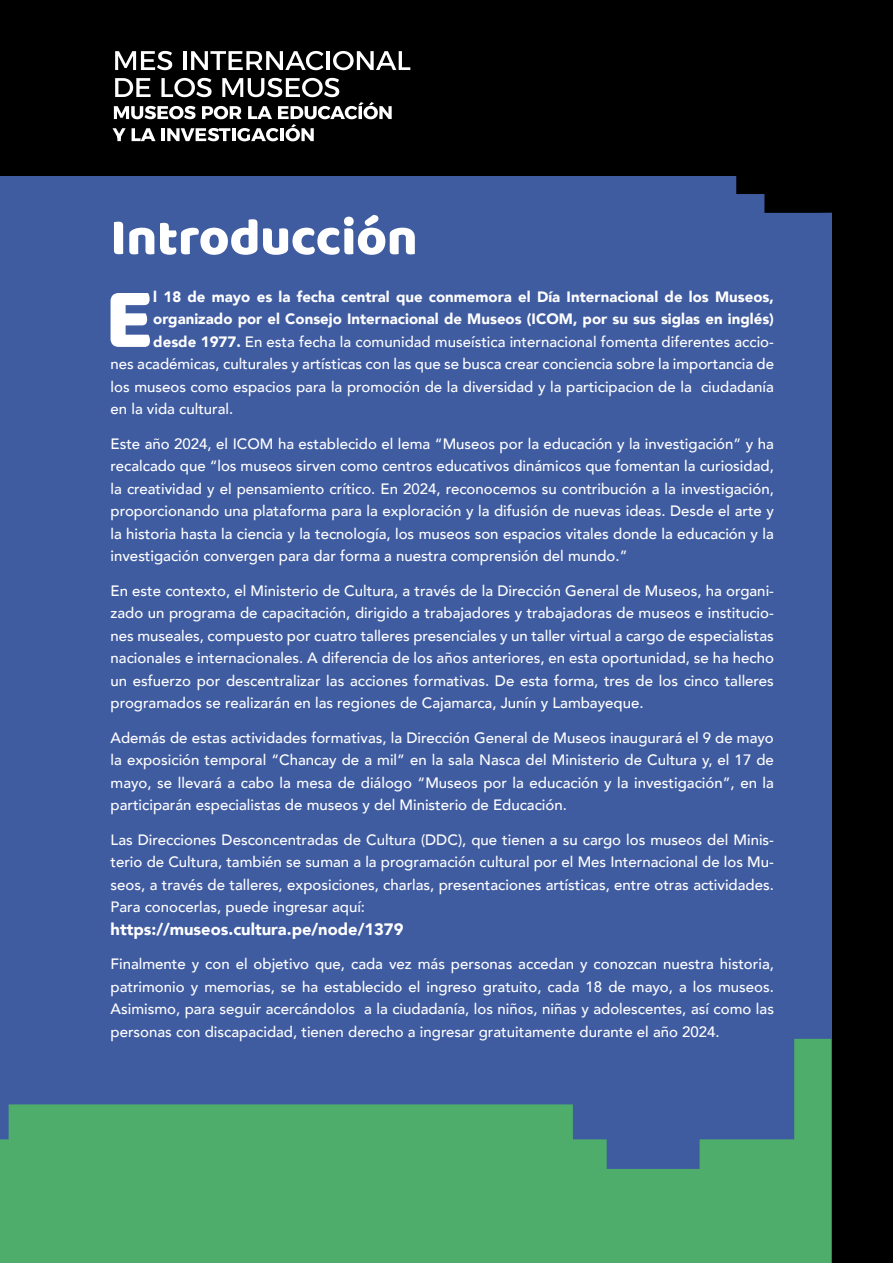
<style>
.page{position:relative;width:893px;height:1263px;background:#000}
.page>*{position:absolute;margin:0;border:0;box-sizing:border-box;transform-origin:0 0}
.t1{font:88.5px "Baloo";color:#fff}
.t2{font:52.5px "Baloo";color:#fff}
.t3{font:900 16.5px "Avenir";color:#fff}
.t4{font:500 15px/22.5px "Avenir";color:#fff;text-align:justify}
.t5{font:900 15px "Avenir";color:#fff}
.s1{font-weight:900}
</style>
<div class="page">
<svg style="left:115px;top:50px;width:296px;height:20px"></svg>
<svg style="left:113px;top:78px;width:279px;height:63px"></svg>
<div style="left:0;top:177px;width:831px;height:1086px;background:#405ca1"></div>
<svg style="left:708px;top:176px;width:124px;height:37px"></svg>
<svg style="left:0;top:1039px;width:831px;height:224px;fill:#4fad6b"></svg>
<h2 class="t2" style="left:111px;top:205px;width:309px">Introducción</h2>
<h1 class="t1" style="left:105px;top:264px;width:50px">E</h1>
<p class="t5" style="left:153px;top:284px;width:622px">l 18 de mayo es la fecha central que conmemora el Día Internacional de los Museos,</p>
<p class="t5" style="left:153px;top:306px;width:622px">organizado por el Consejo Internacional de Museos (ICOM, por su sus siglas en inglés)</p>
<p class="t4" style="left:153px;top:329px;width:622px"><span class="s1">desde 1977.</span> En esta fecha la comunidad museística internacional fomenta diferentes accio-</p>
<p class="t4" style="left:111px;top:352px;width:665px">nes académicas, culturales y artísticas con las que se busca crear conciencia sobre la importancia de</p>
<p class="t4" style="left:111px;top:374px;width:665px">los museos como espacios para la promoción de la diversidad y la participacion de la ciudadanía</p>
<p class="t4" style="left:111px;top:397px;width:124px">en la vida cultural.</p>
<p class="t4" style="left:111px;top:431px;width:665px">Este año 2024, el ICOM ha establecido el lema “Museos por la educación y la investigación” y ha recalcado que “los museos sirven como centros educativos dinámicos que fomentan la curiosidad, la creatividad y el pensamiento crítico. En 2024, reconocemos su contribución a la investigación, proporcionando una plataforma para la exploración y la difusión de nuevas ideas. Desde el arte y la historia hasta la ciencia y la tecnología, los museos son espacios vitales donde la educación y la investigación convergen para dar forma a nuestra comprensión del mundo.”</p>
<p class="t4" style="left:111px;top:578px;width:665px">En este contexto, el Ministerio de Cultura, a través de la Dirección General de Museos, ha organi&shy;zado un programa de capacitación, dirigido a trabajadores y trabajadoras de museos e institucio&shy;nes museales, compuesto por cuatro talleres presenciales y un taller virtual a cargo de especialistas nacionales e internacionales. A diferencia de los años anteriores, en esta oportunidad, se ha hecho un esfuerzo por descentralizar las acciones formativas. De esta forma, tres de los cinco talleres programados se realizarán en las regiones de Cajamarca, Junín y Lambayeque.</p>
<p class="t4" style="left:111px;top:725px;width:665px">Además de estas actividades formativas, la Dirección General de Museos inaugurará el 9 de mayo la exposición temporal “Chancay de a mil” en la sala Nasca del Ministerio de Cultura y, el 17 de mayo, se llevará a cabo la mesa de diálogo “Museos por la educación y la investigación”, en la participarán especialistas de museos y del Ministerio de Educación.</p>
<p class="t4" style="left:111px;top:827px;width:665px">Las Direcciones Desconcentradas de Cultura (DDC), que tienen a su cargo los museos del Minis&shy;terio de Cultura, también se suman a la programación cultural por el Mes Internacional de los Mu&shy;seos, a través de talleres, exposiciones, charlas, presentaciones artísticas, entre otras actividades.<br>Para conocerlas, puede ingresar aquí:</p>
<p class="t3" style="left:111px;top:915px;width:294px">https://museos.cultura.pe/node/1379</p>
<p class="t4" style="left:111px;top:952px;width:665px">Finalmente y con el objetivo que, cada vez más personas accedan y conozcan nuestra historia, patrimonio y memorias, se ha establecido el ingreso gratuito, cada 18 de mayo, a los museos.<br>Asimismo, para seguir acercándolos a la ciudadanía, los niños, niñas y adolescentes, así como las personas con discapacidad, tienen derecho a ingresar gratuitamente durante el año 2024.</p>
</div>
